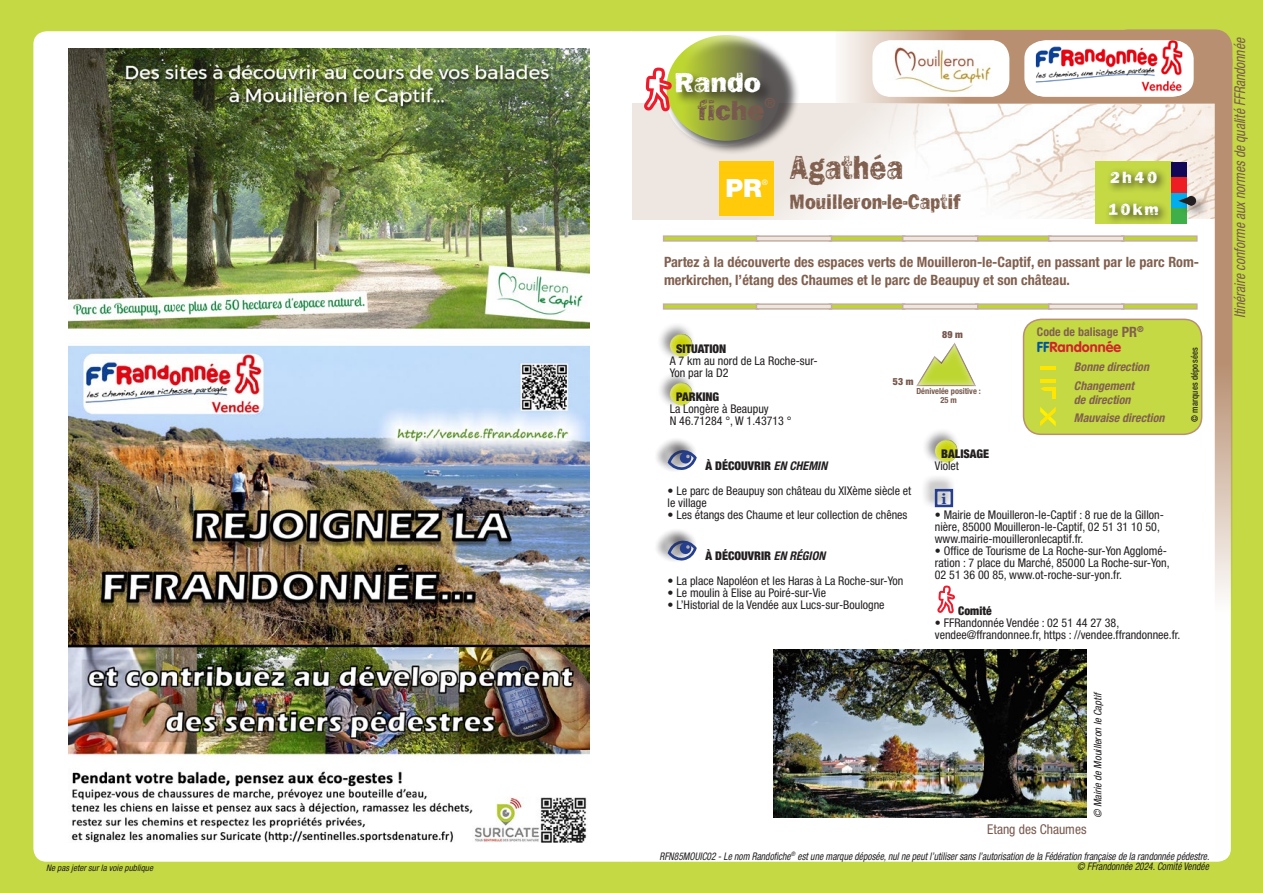
<style>
.page{position:relative;width:1263px;height:893px;background:#fff}
.page>*{position:absolute;margin:0;border:0;box-sizing:border-box;transform-origin:0 0}
.p_titre{font:34.2px "Frankie OTF";color:#81604f;scale:.83 1}
.t1{font:28.5px/27.5px "Frankie OTF";color:#fff}
.t2{font:900 25.2px "Helvetica Neue LT Std";color:#fff}
.p_soustitre{font:21.6px "Frankie OTF";color:#81604f;scale:.83 1}
.p_duree{font:16.8px "Frankie OTF";color:#fff}
.p_distance{font:16.8px "Frankie OTF";color:#fff}
._05-ITIN-Courant{font:italic condensed 15px "Helvetica Neue LT Std";color:#78594e;scale:.9 1}
.t3{font:700 14.4px "Georgia";color:#253f8e}
.p_chapo{font:700 condensed 14.25px/17.2px "Helvetica Neue LT Std";color:#81604f}
.balisagePR{font:700 14.25px "VAG Rounded Std";color:#d1232a}
.media_legende{font:condensed 13.5px "Helvetica Neue LT Std";color:#78594e}
.p_texte{font:condensed 12px/12px "Helvetica Neue LT Std";color:#231f20}
.balisagePR-2{font:italic 700 condensed 12px "Helvetica Neue LT Std";color:#81604f}
.p_titre_oeil{font:900 condensed 12px "Helvetica Neue LT Std";color:#231f20}
.p_titre_puceVerte{font:900 condensed 12px "Helvetica Neue LT Std";color:#231f20}
.balisagePR-3{font:700 condensed 12px "Helvetica Neue LT Std";color:#81604f}
.p_titre_comite{font:900 condensed 12px "Helvetica Neue LT Std";color:#231f20}
.p_copyright{font:italic condensed 10.5px "Helvetica Neue LT Std";color:#231f20;scale:.9 1}
.media_copyright{font:italic condensed 10.5px "Helvetica Neue LT Std";color:#231f20}
.p_denivele_min{font:900 condensed 9.9px "Helvetica Neue LT Std";color:#78594e}
.p_denivele_max{font:900 condensed 9.9px "Helvetica Neue LT Std";color:#78594e}
.nePasJeter{font:italic condensed 9px "Helvetica Neue LT Std";color:#231f20}
.balisagePRCopy{font:500 condensed 9px "Helvetica Neue LT Std";letter-spacing:.02em;color:#231f20;scale:.96 1}
.p_denivele_texte{font:700 condensed 8.4px/9.6px "Helvetica Neue LT Std";color:#78594e;text-align:center}
.t4{font:7.65px "Helvetica Neue LT Std";color:#fff}
.s1{color:#78594e}
.s2{font-size:14.25px}
.s3{color:#01569b}
.s4{font-weight:700;font-style:italic}
</style>
<div class="page">
<div style="left:0;top:0;width:631px;height:893px;background:#c4d944"></div>
<div style="left:631px;top:0;width:632px;height:893px;background:#c4d944"></div>
<div style="left:632px;top:31px;width:594px;height:831px;background:#fff"></div>
<div style="left:33px;top:31px;width:599px;height:831px;background:#fff"></div>
<div style="left:632px;top:103px;width:388px;height:117px;background:#eee7e1"></div>
<div style="left:664px;top:33px;width:136px;height:122px;background:#231f20;opacity:.75"></div>
<svg style="left:666px;top:35px;width:120px;height:106px;background:#8d964c"></svg>
<div style="left:674px;top:71px;width:100px;height:35px;background:#231f20;opacity:.75"></div>
<svg style="left:643px;top:68px;width:29px;height:43px"></svg>
<div style="left:720px;top:161px;width:54px;height:54px;background:#feca0a"></div>
<svg style="left:663px;top:235px;width:93px;height:7px"></svg>
<svg style="left:832px;top:235px;width:4px;height:7px"></svg>
<svg style="left:756px;top:235px;width:76px;height:7px"></svg>
<svg style="left:663px;top:303px;width:93px;height:7px"></svg>
<svg style="left:832px;top:303px;width:4px;height:7px"></svg>
<svg style="left:756px;top:303px;width:76px;height:7px"></svg>
<div style="left:657px;top:322px;width:39px;height:39px;background:#231f20;opacity:.5"></div>
<div style="left:669px;top:331px;width:30px;height:27px;background:#fff;opacity:.75"></div>
<div style="left:657px;top:371px;width:39px;height:39px;background:#231f20;opacity:.5"></div>
<div style="left:669px;top:380px;width:30px;height:27px;background:#fff;opacity:.75"></div>
<div style="left:653px;top:437px;width:44px;height:36px;background:#231f20;opacity:.5"></div>
<div style="left:665px;top:440px;width:27px;height:26px;background:#231f20;opacity:.5"></div>
<svg style="left:668px;top:449px;width:29px;height:22px"></svg>
<div style="left:653px;top:528px;width:44px;height:35px;background:#231f20;opacity:.5"></div>
<div style="left:665px;top:530px;width:27px;height:27px;background:#231f20;opacity:.5"></div>
<svg style="left:668px;top:540px;width:29px;height:21px"></svg>
<svg style="left:836px;top:30px;width:396px;height:829px;background:#f1efdd"></svg>
<img style="left:1036px;top:40px;width:146px;height:57px">
<div style="left:872px;top:40px;width:137px;height:57px;background:#fff;border-radius:18px"></div>
<img style="left:887px;top:40px;width:107px;height:57px">
<img style="left:773px;top:650px;width:313px;height:167px">
<img style="left:69px;top:48px;width:520px;height:797px">
<p class="nePasJeter" style="left:46px;top:862px;width:108px">Ne pas jeter sur la voie publique</p>
<h2 class="t1" style="left:698px;top:68px;width:79px;text-indent:-23px">Rando <span class="s1">fiche</span><sup>®</sup></h2>
<h3 class="t2" style="left:726px;top:173px;width:38px">PR</h3>
<p class="t4" style="left:762px;top:177px;width:8px">®</p>
<p class="p_titre" style="left:789px;top:147px;width:138px">Agathéa</p>
<p class="p_soustitre" style="left:789px;top:189px;width:207px">Mouilleron-le-Captif</p>
<p class="p_duree" style="left:1110px;top:167px;width:49px">2h40</p>
<p class="p_distance" style="left:1108px;top:199px;width:52px">10km</p>
<p class="p_chapo" style="left:664px;top:254px;width:537px">Partez à la découverte des espaces verts de Mouilleron-le-Captif, en passant par le parc Rom&shy;merkirchen, l’étang des Chaumes et le parc de Beaupuy et son château.</p>
<p class="balisagePR-3" style="left:1037px;top:324px;width:108px">Code de balisage <span class="s2">PR</span><sup>®</sup></p>
<p class="balisagePR" style="left:1037px;top:338px;width:86px"><span class="s3">FF</span>Randonnée</p>
<p class="balisagePR-2" style="left:1074px;top:359px;width:77px">Bonne direction</p>
<p class="balisagePR-2" style="left:1074px;top:379px;width:62px">Changement</p>
<p class="balisagePR-2" style="left:1074px;top:392px;width:58px">de direction</p>
<p class="balisagePR-2" style="left:1074px;top:410px;width:92px">Mauvaise direction</p>
<p class="p_denivele_max" style="left:942px;top:329px;width:22px">89 m</p>
<p class="p_titre_puceVerte" style="left:676px;top:341px;width:52px">SITUATION</p>
<p class="p_texte" style="left:670px;top:354px;width:149px">A 7 km au nord de La Roche-sur-<br>Yon par la D2</p>
<p class="p_titre_puceVerte" style="left:676px;top:390px;width:45px">PARKING</p>
<p class="p_texte" style="left:670px;top:403px;width:123px">La Longère à Beaupuy<br>N 46.71284 °, W 1.43713 °</p>
<p class="p_titre_oeil" style="left:705px;top:458px;width:123px">À DÉCOUVRIR <span class="s4">EN CHEMIN</span></p>
<p class="p_texte" style="left:668px;top:484px;width:245px">• Le parc de Beaupuy son château du XIXème siècle et le village</p>
<p class="p_texte" style="left:668px;top:508px;width:241px">• Les étangs des Chaume et leur collection de chênes</p>
<p class="p_titre_oeil" style="left:705px;top:549px;width:121px">À DÉCOUVRIR <span class="s4">EN RÉGION</span></p>
<p class="p_texte" style="left:668px;top:575px;width:237px">• La place Napoléon et les Haras à La Roche-sur-Yon</p>
<p class="p_texte" style="left:668px;top:587px;width:160px">• Le moulin à Elise au Poiré-sur-Vie</p>
<p class="p_texte" style="left:668px;top:599px;width:218px">• L’Historial de la Vendée aux Lucs-sur-Boulogne</p>
<p class="p_denivele_min" style="left:893px;top:375px;width:22px">53 m</p>
<p class="p_denivele_texte" style="left:916px;top:386px;width:66px">Dénivelée positive :<br>25 m</p>
<p class="p_titre_puceVerte" style="left:941px;top:447px;width:50px">BALISAGE</p>
<p class="p_texte" style="left:935px;top:460px;width:26px">Violet</p>
<p class="p_texte" style="left:935px;top:509px;width:231px">• Mairie de Mouilleron-le-Captif : 8 rue de la Gillon&shy;nière, 85000 Mouilleron-le-Captif, 02 51 31 10 50, www.mairie-mouilleronlecaptif.fr.</p>
<p class="p_texte" style="left:935px;top:545px;width:236px">• Office de Tourisme de La Roche-sur-Yon Agglomé&shy;ration : 7 place du Marché, 85000 La Roche-sur-Yon,<br>02 51 36 00 85, www.ot-roche-sur-yon.fr.</p>
<p class="p_titre_comite" style="left:958px;top:603px;width:35px">Comité</p>
<p class="p_texte" style="left:935px;top:616px;width:247px">• FFRandonnée Vendée : 02 51 44 27 38, vendee@ffrandonnee.fr, https : //vendee.ffrandonnee.fr.</p>
<p class="t3" style="left:941px;top:489px;width:7px">i</p>
<p class="balisagePRCopy" style="left:1189px;top:422px;width:79px;rotate:-90deg">© marques déposées</p>
<p class="media_copyright" style="left:1092px;top:818px;width:128px;rotate:-90deg">© Mairie de Mouilleron le Captif</p>
<p class="media_legende" style="left:987px;top:822px;width:101px">Etang des Chaumes</p>
<p class="p_copyright" style="left:659px;top:850px;width:612px">RFN85MOUIC02 - Le nom Randofiche<sup>®</sup> est une marque déposée, nul ne peut l’utiliser sans l’autorisation de la Fédération française de la randonnée pédestre.</p>
<p class="p_copyright" style="left:1077px;top:860px;width:148px">© FFrandonnée 2024. Comité Vendée</p>
<p class="_05-ITIN-Courant" style="left:1231px;top:318px;width:313px;rotate:-90deg">Itinéraire conforme aux normes de qualité FFRandonnée</p>
</div>
